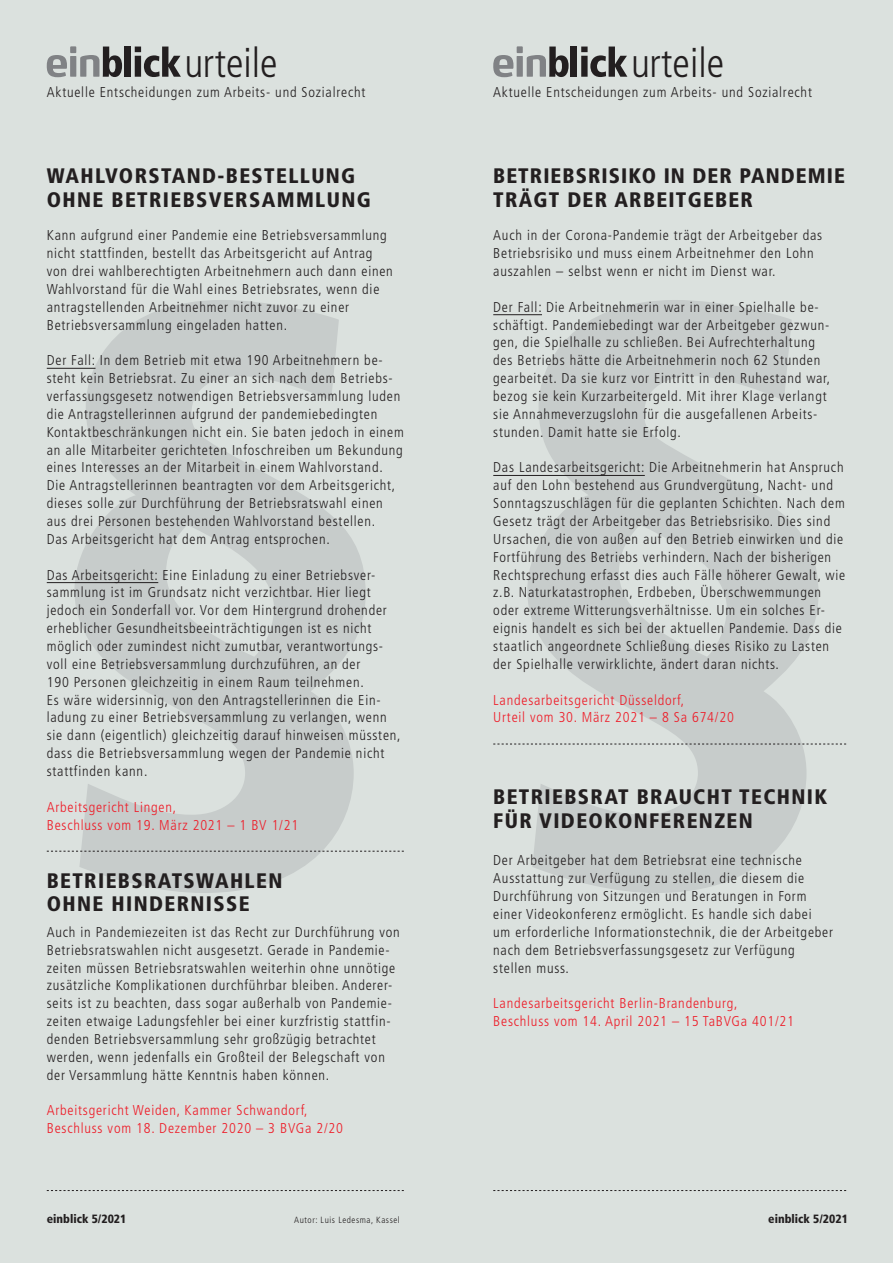
<style>
.page{position:relative;width:893px;height:1263px;background:#fff}
.page>*{position:absolute;margin:0;border:0;box-sizing:border-box;transform-origin:0 0}
.t1{font:300 condensed 40.8px "Frutiger";color:#231f20}
.t2{font:900 condensed 21px/23.9px "Frutiger";letter-spacing:.065em;color:#231f20}
.t3{font:300 condensed 14.25px/17.9px "Frutiger";letter-spacing:.055em;color:#231f20}
.t4{font:300 condensed 14.25px/17.9px "Frutiger";letter-spacing:.055em;color:#ee1c28}
.t5{font:900 condensed 12px "Frutiger";color:#231f20}
.t6{font:300 condensed 9px "Frutiger";letter-spacing:.065em;color:#231f20}
</style>
<div class="page">
<div style="left:0;top:0;width:446px;height:1263px;background:#dbe1de"></div>
<div style="left:446px;top:0;width:447px;height:1263px;background:#dbe1de"></div>
<svg style="left:527px;top:300px;width:291px;height:593px;fill:#c7cccb"></svg>
<svg style="left:74px;top:300px;width:292px;height:593px;fill:#c7cccb"></svg>
<hr style="left:493px;top:314px;width:49px;height:1px;background:#231f20">
<hr style="left:493px;top:475px;width:152px;height:1px;background:#231f20">
<svg style="left:493px;top:744px;width:353px;height:1px"></svg>
<svg style="left:493px;top:1190px;width:353px;height:1px"></svg>
<hr style="left:47px;top:368px;width:49px;height:1px;background:#231f20">
<hr style="left:47px;top:582px;width:111px;height:1px;background:#231f20">
<svg style="left:47px;top:851px;width:357px;height:1px"></svg>
<svg style="left:47px;top:1190px;width:357px;height:1px"></svg>
<svg style="left:493px;top:46px;width:76px;height:31px"></svg>
<div style="left:570px;top:47px;width:7px;height:30px;background:#231f20"></div>
<svg style="left:581px;top:47px;width:46px;height:30px"></svg>
<svg style="left:47px;top:46px;width:75px;height:31px"></svg>
<div style="left:124px;top:47px;width:6px;height:30px;background:#231f20"></div>
<svg style="left:135px;top:47px;width:46px;height:30px"></svg>
<h1 class="t1" style="left:185px;top:39px;width:95px">urteile</h1>
<h1 class="t1" style="left:631px;top:39px;width:95px">urteile</h1>
<p class="t3" style="left:47px;top:84px;width:320px">Aktuelle Entscheidungen zum Arbeits- und Sozialrecht</p>
<p class="t3" style="left:493px;top:84px;width:320px">Aktuelle Entscheidungen zum Arbeits- und Sozialrecht</p>
<h2 class="t2" style="left:47px;top:164px;width:325px">WAHLVORSTAND-BESTELLUNG<br>OHNE BETRIEBSVERSAMMLUNG</h2>
<p class="t3" style="left:47px;top:227px;width:348px">Kann aufgrund einer Pandemie eine Betriebsversammlung nicht stattfinden, bestellt das Arbeitsgericht auf Antrag von drei wahlberechtigten Arbeitnehmern auch dann einen Wahlvorstand für die Wahl eines Betriebsrates, wenn die antragstellenden Arbeitnehmer nicht zuvor zu einer Betriebsversammlung eingeladen hatten.</p>
<p class="t3" style="left:47px;top:352px;width:359px">Der Fall: In dem Betrieb mit etwa 190 Arbeitnehmern be&shy;steht kein Betriebsrat. Zu einer an sich nach dem Betriebs&shy;verfassungsgesetz notwendigen Betriebsversammlung luden die Antragstellerinnen aufgrund der pandemiebedingten Kontaktbeschränkungen nicht ein. Sie baten jedoch in einem an alle Mitarbeiter gerichteten Infoschreiben um Bekundung eines Interesses an der Mitarbeit in einem Wahlvorstand.<br>Die Antragstellerinnen beantragten vor dem Arbeitsgericht, dieses solle zur Durchführung der Betriebsratswahl einen aus drei Personen bestehenden Wahlvorstand bestellen.<br>Das Arbeitsgericht hat dem Antrag entsprochen.</p>
<p class="t3" style="left:47px;top:566px;width:355px">Das Arbeitsgericht: Eine Einladung zu einer Betriebsver&shy;sammlung ist im Grundsatz nicht verzichtbar. Hier liegt jedoch ein Sonderfall vor. Vor dem Hintergrund drohender erheblicher Gesundheitsbeeinträchtigungen ist es nicht möglich oder zumindest nicht zumutbar, verantwortungs&shy;voll eine Betriebsversammlung durchzuführen, an der<br>190 Personen gleichzeitig in einem Raum teilnehmen.<br>Es wäre widersinnig, von den Antragstellerinnen die Ein&shy;ladung zu einer Betriebsversammlung zu verlangen, wenn sie dann (eigentlich) gleichzeitig darauf hinweisen müssten, dass die Betriebsversammlung wegen der Pandemie nicht stattfinden kann.</p>
<p class="t4" style="left:47px;top:798px;width:253px">Arbeitsgericht Lingen,<br>Beschluss vom 19. März 2021 – 1 BV 1/21</p>
<h2 class="t2" style="left:47px;top:868px;width:237px">BETRIEBSRATSWAHLEN<br>OHNE HINDERNISSE</h2>
<p class="t3" style="left:47px;top:923px;width:354px">Auch in Pandemiezeiten ist das Recht zur Durchführung von Betriebsratswahlen nicht ausgesetzt. Gerade in Pandemie&shy;zeiten müssen Betriebsratswahlen weiterhin ohne unnötige zusätzliche Komplikationen durchführbar bleiben. Anderer&shy;seits ist zu beachten, dass sogar außerhalb von Pandemie&shy;zeiten etwaige Ladungsfehler bei einer kurzfristig stattfin&shy;denden Betriebsversammlung sehr großzügig betrachtet werden, wenn jedenfalls ein Großteil der Belegschaft von der Versammlung hätte Kenntnis haben können.</p>
<p class="t4" style="left:47px;top:1102px;width:298px">Arbeitsgericht Weiden, Kammer Schwandorf,<br>Beschluss vom 18. Dezember 2020 – 3 BVGa 2/20</p>
<h2 class="t2" style="left:493px;top:164px;width:353px">BETRIEBSRISIKO IN DER PANDEMIE<br>TRÄGT DER ARBEITGEBER</h2>
<p class="t3" style="left:493px;top:227px;width:330px">Auch in der Corona-Pandemie trägt der Arbeitgeber das<br>Betriebsrisiko und muss einem Arbeitnehmer den Lohn auszahlen – selbst wenn er nicht im Dienst war.</p>
<p class="t3" style="left:493px;top:298px;width:338px">Der Fall: Die Arbeitnehmerin war in einer Spielhalle be&shy;schäftigt. Pandemiebedingt war der Arbeitgeber gezwun&shy;gen, die Spielhalle zu schließen. Bei Aufrechterhaltung des Betriebs hätte die Arbeitnehmerin noch 62 Stunden gearbeitet. Da sie kurz vor Eintritt in den Ruhestand war, bezog sie kein Kurzarbeitergeld. Mit ihrer Klage verlangt sie Annahmeverzugslohn für die ausgefallenen Arbeits&shy;stunden. Damit hatte sie Erfolg.</p>
<p class="t3" style="left:493px;top:459px;width:354px">Das Landesarbeitsgericht: Die Arbeitnehmerin hat Anspruch auf den Lohn bestehend aus Grundvergütung, Nacht- und Sonntagszuschlägen für die geplanten Schichten. Nach dem Gesetz trägt der Arbeitgeber das Betriebsrisiko. Dies sind Ursachen, die von außen auf den Betrieb einwirken und die Fortführung des Betriebs verhindern. Nach der bisherigen Rechtsprechung erfasst dies auch Fälle höherer Gewalt, wie z.B. Naturkatastrophen, Erdbeben, Überschwemmungen oder extreme Witterungsverhältnisse. Um ein solches Er&shy;eignis handelt es sich bei der aktuellen Pandemie. Dass die staatlich angeordnete Schließung dieses Risiko zu Lasten der Spielhalle verwirklichte, ändert daran nichts.</p>
<p class="t4" style="left:493px;top:691px;width:242px">Landesarbeitsgericht Düsseldorf,<br>Urteil vom 30. März 2021 – 8 Sa 674/20</p>
<h2 class="t2" style="left:493px;top:785px;width:335px">BETRIEBSRAT BRAUCHT TECHNIK<br>FÜR VIDEOKONFERENZEN</h2>
<p class="t3" style="left:493px;top:852px;width:341px">Der Arbeitgeber hat dem Betriebsrat eine technische Ausstattung zur Verfügung zu stellen, die diesem die Durchführung von Sitzungen und Beratungen in Form einer Videokonferenz ermöglicht. Es handle sich dabei<br>um erforderliche Informationstechnik, die der Arbeitgeber nach dem Betriebsverfassungsgesetz zur Verfügung stellen muss.</p>
<p class="t4" style="left:493px;top:994px;width:302px">Landesarbeitsgericht Berlin-Brandenburg,<br>Beschluss vom 14. April 2021 – 15 TaBVGa 401/21</p>
<p class="t5" style="left:47px;top:1211px;width:81px">einblick 5/2021</p>
<p class="t6" style="left:294px;top:1215px;width:107px">Autor: Luis Ledesma, Kassel</p>
<p class="t5" style="left:768px;top:1211px;width:81px">einblick 5/2021</p>
</div>
